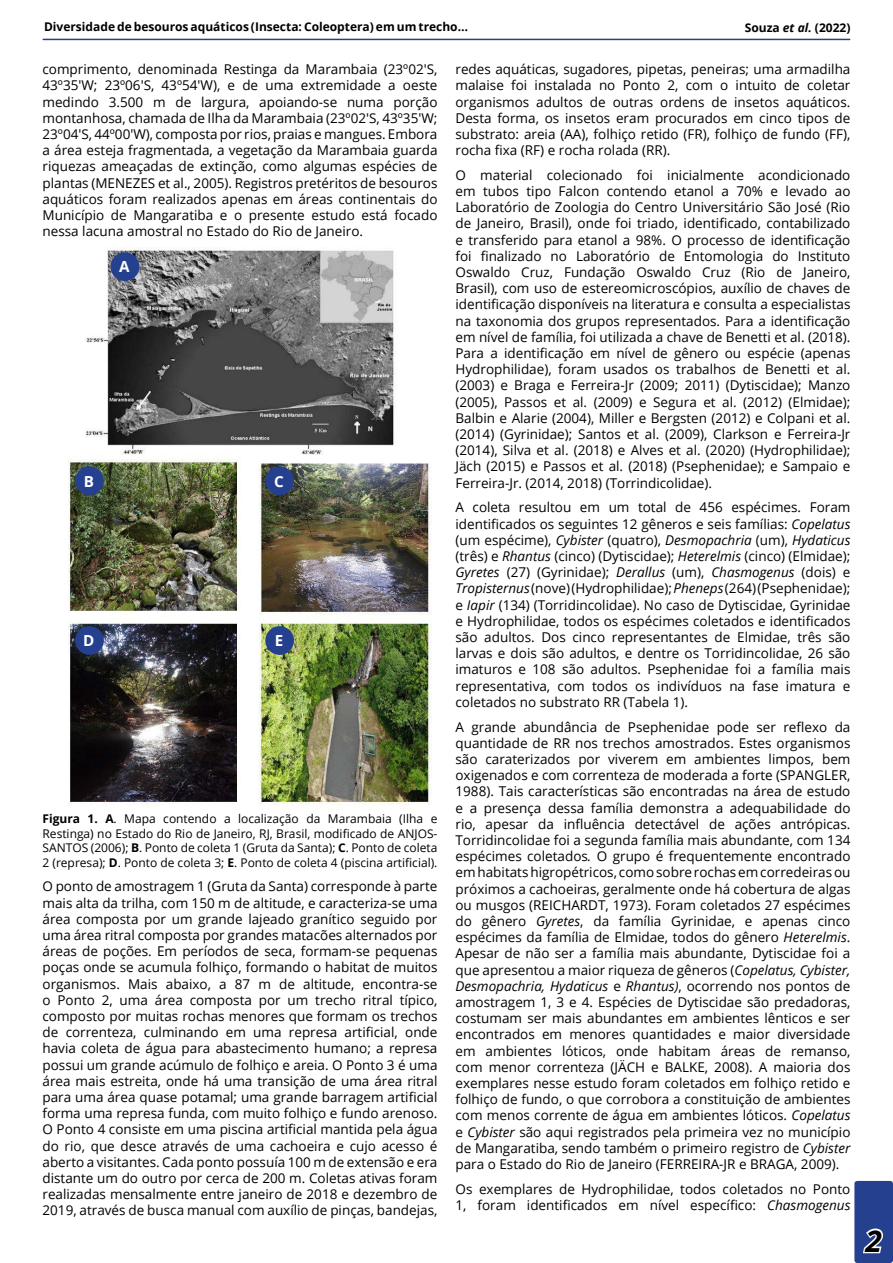
<style>
.page{position:relative;width:893px;height:1263px;background:#fff}
.page>*{position:absolute;margin:0;border:0;box-sizing:border-box;transform-origin:0 0}
.t1{font:italic 700 30px "Open Sans";color:#000}
.t2{font:700 15.15px "Open Sans";color:#fff}
.t3{font:13.5px/16.2px "Open Sans";color:#000;text-align:justify}
.Legenda{font:12px/14.4px "Open Sans";color:#000;text-align:justify}
.t4{font:700 12px "Open Sans";color:#000}
.s1{font-style:italic}
.s2{font-weight:700}
</style>
<div class="page">
<hr style="left:43px;top:39px;width:807px;height:1px;background:#25408f">
<div style="left:855px;top:1182px;width:37px;height:80px;background:#25408f;border-radius:2px"></div>
<svg style="left:863px;top:1228px;width:20px;height:26px"></svg>
<div style="left:854px;top:1181px;width:39px;height:82px;border:2px solid #25408f;border-radius:2px"></div>
<img style="left:68px;top:249px;width:363px;height:557px">
<div style="left:76px;top:467px;width:27px;height:27px;background:#25408f;border-radius:50%"></div>
<div style="left:75px;top:466px;width:29px;height:29px;border:1px solid #25408f;border-radius:50%"></div>
<div style="left:111px;top:253px;width:28px;height:27px;background:#25408f;border-radius:50%"></div>
<div style="left:111px;top:252px;width:28px;height:29px;border:1px solid #25408f;border-radius:50%"></div>
<div style="left:266px;top:467px;width:27px;height:27px;background:#25408f;border-radius:50%"></div>
<div style="left:265px;top:466px;width:29px;height:29px;border:1px solid #25408f;border-radius:50%"></div>
<div style="left:76px;top:627px;width:27px;height:27px;background:#25408f;border-radius:50%"></div>
<div style="left:75px;top:626px;width:29px;height:29px;border:1px solid #25408f;border-radius:50%"></div>
<div style="left:266px;top:627px;width:27px;height:27px;background:#25408f;border-radius:50%"></div>
<div style="left:265px;top:626px;width:29px;height:29px;border:1px solid #25408f;border-radius:50%"></div>
<p class="t4" style="left:44px;top:18px;width:425px">Diversidade de besouros aquáticos (Insecta: Coleoptera) em um trecho…</p>
<p class="t4" style="left:745px;top:20px;width:107px">Souza <span class="s1">et al.</span> (2022)</p>
<p class="t3" style="left:43px;top:61px;width:396px">comprimento, denominada Restinga da Marambaia (23º02'S, 43º35'W; 23º06'S, 43º54'W), e de uma extremidade a oeste medindo 3.500 m de largura, apoiando-se numa porção montanhosa, chamada de Ilha da Marambaia (23º02'S, 43º35'W; 23º04'S, 44º00'W), composta por rios, praias e mangues. Embora a área esteja fragmentada, a vegetação da Marambaia guarda riquezas ameaçadas de extinção, como algumas espécies de plantas (MENEZES et al., 2005). Registros pretéritos de besouros aquáticos foram realizados apenas em áreas continentais do Município de Mangaratiba e o presente estudo está focado nessa lacuna amostral no Estado do Rio de Janeiro.</p>
<p class="t2" style="left:119px;top:256px;width:12px">A</p>
<p class="t2" style="left:84px;top:470px;width:12px">B</p>
<p class="t2" style="left:274px;top:470px;width:11px">C</p>
<p class="t2" style="left:83px;top:630px;width:13px">D</p>
<p class="t2" style="left:275px;top:630px;width:10px">E</p>
<p class="Legenda" style="left:43px;top:811px;width:396px"><span class="s2">Figura 1. A</span>. Mapa contendo a localização da Marambaia (Ilha e Restinga) no Estado do Rio de Janeiro, RJ, Brasil, modificado de ANJOS-SANTOS (2006); <span class="s2">B</span>. Ponto de coleta 1 (Gruta da Santa); <span class="s2">C</span>. Ponto de coleta 2 (represa); <span class="s2">D</span>. Ponto de coleta 3; <span class="s2">E</span>. Ponto de coleta 4 (piscina artificial).</p>
<p class="t3" style="left:43px;top:878px;width:396px">O ponto de amostragem 1 (Gruta da Santa) corresponde à parte mais alta da trilha, com 150 m de altitude, e caracteriza-se uma área composta por um grande lajeado granítico seguido por uma área ritral composta por grandes matacões alternados por áreas de poções. Em períodos de seca, formam-se pequenas poças onde se acumula folhiço, formando o habitat de muitos organismos. Mais abaixo, a 87 m de altitude, encontra-se o Ponto 2, uma área composta por um trecho ritral típico, composto por muitas rochas menores que formam os trechos de correnteza, culminando em uma represa artificial, onde havia coleta de água para abastecimento humano; a represa possui um grande acúmulo de folhiço e areia. O Ponto 3 é uma área mais estreita, onde há uma transição de uma área ritral para uma área quase potamal; uma grande barragem artificial forma uma represa funda, com muito folhiço e fundo arenoso.<br>O Ponto 4 consiste em uma piscina artificial mantida pela água do rio, que desce através de uma cachoeira e cujo acesso é aberto a visitantes. Cada ponto possuía 100 m de extensão e era distante um do outro por cerca de 200 m. Coletas ativas foram realizadas mensalmente entre janeiro de 2018 e dezembro de 2019, através de busca manual com auxílio de pinças, bandejas,</p>
<p class="t3" style="left:455px;top:61px;width:396px">redes aquáticas, sugadores, pipetas, peneiras; uma armadilha malaise foi instalada no Ponto 2, com o intuito de coletar organismos adultos de outras ordens de insetos aquáticos.<br>Desta forma, os insetos eram procurados em cinco tipos de substrato: areia (AA), folhiço retido (FR), folhiço de fundo (FF), rocha fixa (RF) e rocha rolada (RR).</p>
<p class="t3" style="left:455px;top:166px;width:396px">O material colecionado foi inicialmente acondicionado em tubos tipo Falcon contendo etanol a 70% e levado ao Laboratório de Zoologia do Centro Universitário São José (Rio de Janeiro, Brasil), onde foi triado, identificado, contabilizado e transferido para etanol a 98%. O processo de identificação foi finalizado no Laboratório de Entomologia do Instituto Oswaldo Cruz, Fundação Oswaldo Cruz (Rio de Janeiro, Brasil), com uso de estereomicroscópios, auxílio de chaves de identificação disponíveis na literatura e consulta a especialistas na taxonomia dos grupos representados. Para a identificação em nível de família, foi utilizada a chave de Benetti et al. (2018).<br>Para a identificação em nível de gênero ou espécie (apenas Hydrophilidae), foram usados os trabalhos de Benetti et al. (2003) e Braga e Ferreira-Jr (2009; 2011) (Dytiscidae); Manzo (2005), Passos et al. (2009) e Segura et al. (2012) (Elmidae); Balbin e Alarie (2004), Miller e Bergsten (2012) e Colpani et al. (2014) (Gyrinidae); Santos et al. (2009), Clarkson e Ferreira-Jr (2014), Silva et al. (2018) e Alves et al. (2020) (Hydrophilidae); Jäch (2015) e Passos et al. (2018) (Psephenidae); e Sampaio e Ferreira-Jr. (2014, 2018) (Torrindicolidae).</p>
<p class="t3" style="left:455px;top:499px;width:396px">A coleta resultou em um total de 456 espécimes. Foram identificados os seguintes 12 gêneros e seis famílias: <span class="s1">Copelatus </span>(um espécime), <span class="s1">Cybister</span> (quatro), <span class="s1">Desmopachria</span> (um), <span class="s1">Hydaticus </span>(três) e <span class="s1">Rhantus</span> (cinco) (Dytiscidae); <span class="s1">Heterelmis</span> (cinco) (Elmidae); <span class="s1">Gyretes</span> (27) (Gyrinidae); <span class="s1">Derallus</span> (um), <span class="s1">Chasmogenus</span> (dois) e <span class="s1">Tropisternus</span> (nove) (Hydrophilidae); <span class="s1">Pheneps</span> (264) (Psephenidae); e <span class="s1">Iapir</span> (134) (Torridincolidae). No caso de Dytiscidae, Gyrinidae e Hydrophilidae, todos os espécimes coletados e identificados são adultos. Dos cinco representantes de Elmidae, três são larvas e dois são adultos, e dentre os Torridincolidae, 26 são imaturos e 108 são adultos. Psephenidae foi a família mais representativa, com todos os indivíduos na fase imatura e coletados no substrato RR (Tabela 1).</p>
<p class="t3" style="left:455px;top:718px;width:396px">A grande abundância de Psephenidae pode ser reflexo da quantidade de RR nos trechos amostrados. Estes organismos são caraterizados por viverem em ambientes limpos, bem oxigenados e com correnteza de moderada a forte (SPANGLER, 1988). Tais características são encontradas na área de estudo e a presença dessa família demonstra a adequabilidade do rio, apesar da influência detectável de ações antrópicas.<br>Torridincolidae foi a segunda família mais abundante, com 134 espécimes coletados<span class="s1">.</span> O grupo é frequentemente encontrado em habitats higropétricos, como sobre rochas em corredeiras ou próximos a cachoeiras, geralmente onde há cobertura de algas ou musgos (REICHARDT, 1973). Foram coletados 27 espécimes do gênero <span class="s1">Gyretes</span>, da família Gyrinidae, e apenas cinco espécimes da família de Elmidae, todos do gênero <span class="s1">Heterelmis</span>.<br>Apesar de não ser a família mais abundante, Dytiscidae foi a que apresentou a maior riqueza de gêneros (<span class="s1">Copelatus, Cybister, Desmopachria, Hydaticus</span> e <span class="s1">Rhantus)</span>, ocorrendo nos pontos de amostragem 1, 3 e 4. Espécies de Dytiscidae são predadoras, costumam ser mais abundantes em ambientes lênticos e ser encontrados em menores quantidades e maior diversidade em ambientes lóticos, onde habitam áreas de remanso, com menor correnteza (JÄCH e BALKE, 2008). A maioria dos exemplares nesse estudo foram coletados em folhiço retido e folhiço de fundo, o que corrobora a constituição de ambientes com menos corrente de água em ambientes lóticos. <span class="s1">Copelatus </span>e <span class="s1">Cybister</span> são aqui registrados pela primeira vez no município de Mangaratiba, sendo também o primeiro registro de <span class="s1">Cybister </span>para o Estado do Rio de Janeiro (FERREIRA-JR e BRAGA, 2009).</p>
<p class="t3" style="left:455px;top:1180px;width:396px">Os exemplares de Hydrophilidae, todos coletados no Ponto<br>1, foram identificados em nível específico: <span class="s1">Chasmogenus</span></p>
<p class="t1" style="left:865px;top:1220px;width:18px">2</p>
</div>
